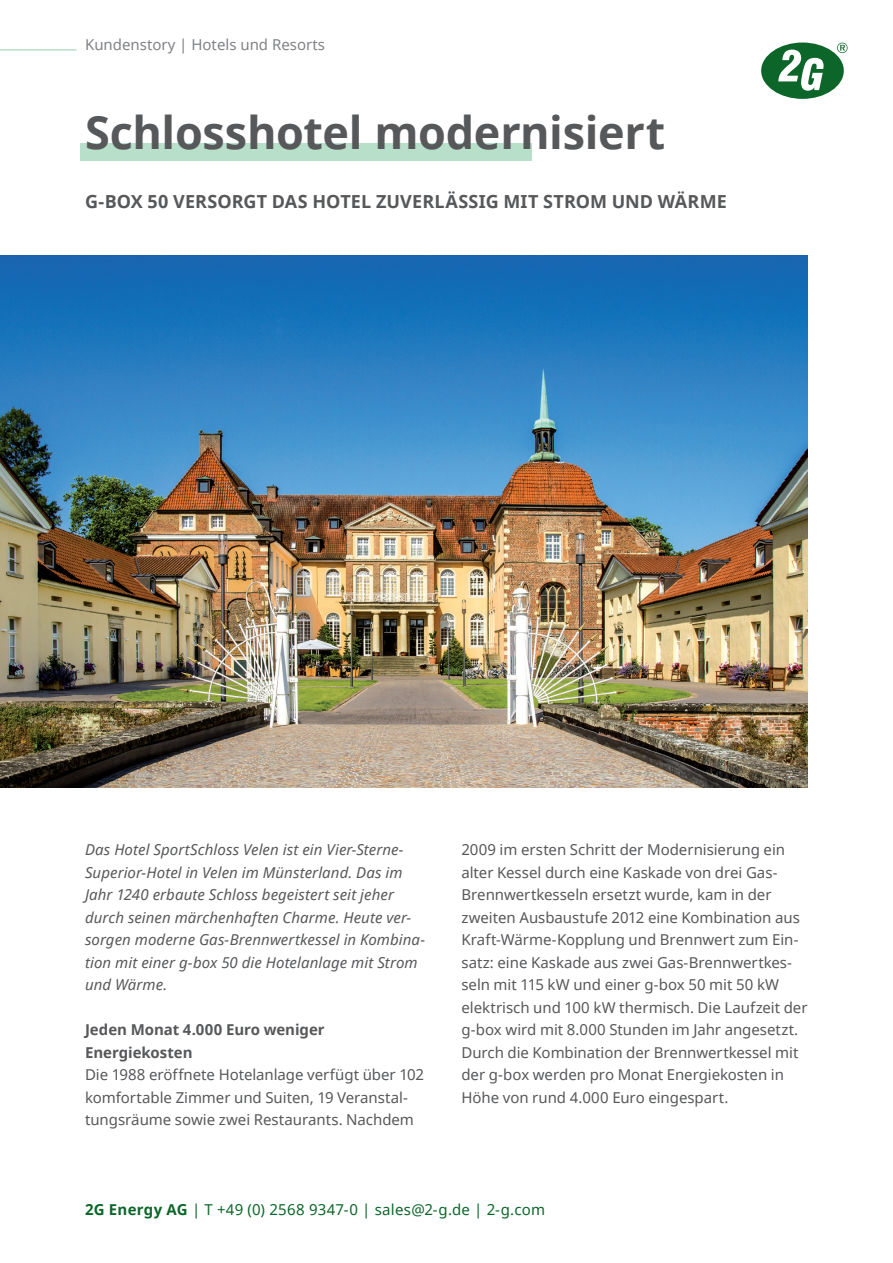
<style>
.page{position:relative;width:893px;height:1263px;background:#fff}
.page>*{position:absolute;margin:0;border:0;box-sizing:border-box;transform-origin:0 0}
.t1{font:700 45px "Noto Sans";letter-spacing:-.005em;color:#57585a}
.t2{font:700 18px "Noto Sans";letter-spacing:.005em;color:#57585a}
.t3{font:15px/22.5px "Noto Sans";color:#57585a}
.t4{font:italic 15px/22.5px "Noto Sans";letter-spacing:.005em;color:#57585a}
.t5{font:15px "Noto Sans";letter-spacing:.02em;color:#0c6629}
.t6{font:700 15px/22.5px "Noto Sans";letter-spacing:-.005em;color:#57585a}
.t7{font:15px "Noto Sans";color:#808285}
.s1{font-weight:700}
</style>
<div class="page">
<img style="left:0;top:256px;width:808px;height:531px">
<div style="left:761px;top:43px;width:83px;height:56px;background:#0c6629;border-radius:50%"></div>
<svg style="left:778px;top:50px;width:45px;height:41px"></svg>
<svg style="left:837px;top:43px;width:10px;height:10px"></svg>
<div style="left:80px;top:143px;width:451px;height:17px;background:#b7dfc9"></div>
<hr style="left:0;top:49px;width:77px;height:2px;background:#b7dfc9">
<p class="t7" style="left:85px;top:34px;width:241px">Kundenstory | Hotels und Resorts</p>
<h1 class="t1" style="left:85px;top:101px;width:582px">Schlosshotel modernisiert</h1>
<p class="t2" style="left:85px;top:189px;width:643px">G-BOX 50 VERSORGT DAS HOTEL ZUVERLÄSSIG MIT STROM UND WÄRME</p>
<p class="t4" style="left:85px;top:838px;width:342px">Das Hotel SportSchloss Velen ist ein Vier-Sterne-Superior-Hotel in Velen im Münsterland. Das im Jahr 1240 erbaute Schloss begeistert seit jeher durch seinen märchenhaften Charme. Heute ver&shy;sorgen moderne Gas-Brennwertkessel in Kombina&shy;tion mit einer g-box 50 die Hotelanlage mit Strom und Wärme.</p>
<p class="t6" style="left:85px;top:1018px;width:241px">Jeden Monat 4.000 Euro weniger<br>Energiekosten</p>
<p class="t3" style="left:85px;top:1063px;width:341px">Die 1988 eröffnete Hotelanlage verfügt über 102 komfortable Zimmer und Suiten, 19 Veranstal&shy;tungsräume sowie zwei Restaurants. Nachdem</p>
<p class="t3" style="left:461px;top:838px;width:348px">2009 im ersten Schritt der Modernisierung ein alter Kessel durch eine Kaskade von drei Gas-Brennwertkesseln ersetzt wurde, kam in der zweiten Ausbaustufe 2012 eine Kombination aus Kraft-Wärme-Kopplung und Brennwert zum Ein&shy;satz: eine Kaskade aus zwei Gas-Brennwertkes&shy;seln mit 115 kW und einer g-box 50 mit 50 kW elektrisch und 100 kW thermisch. Die Laufzeit der g-box wird mit 8.000 Stunden im Jahr angesetzt.<br>Durch die Kombination der Brennwertkessel mit der g-box werden pro Monat Energiekosten in Höhe von rund 4.000 Euro eingespart.</p>
<p class="t5" style="left:85px;top:1199px;width:461px"><span class="s1">2G Energy AG</span> | T +49 (0) 2568 9347-0 | sales@2-g.de | 2-g.com</p>
</div>
